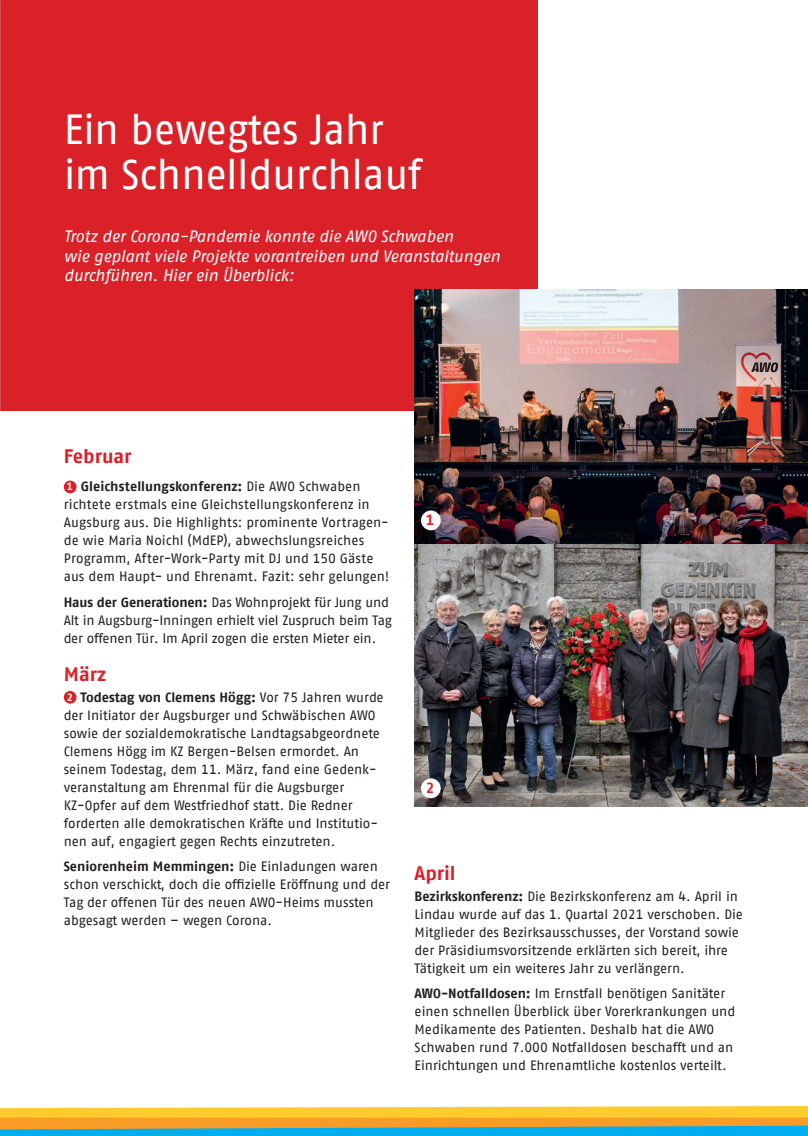
<style>
.page{position:relative;width:808px;height:1136px;background:#fff}
.page>*{position:absolute;margin:0;border:0;box-sizing:border-box;transform-origin:0 0}
.Head{font:42px/45px "AWO Fago Office";letter-spacing:-.01em;color:#fff}
.Zwischenhead{font:700 19.5px "AWO Fago Office";color:#da2128}
.Vorspann{font:italic 16.5px/19.5px "AWO Fago Office";letter-spacing:-.015em;color:#fff}
.Copy{font:700 14.85px "AWO Fago Office";color:#da2128}
.Copy-2{font:13.5px/18px "AWO Fago Office";color:#231f20}
.Copy-3{font:700 10.5px "AWO Fago Office";color:#fff}
.s1{font-weight:700}
</style>
<div class="page">
<div style="left:0;top:0;width:538px;height:410px;background:#da2128"></div>
<div style="left:0;top:1116px;width:808px;height:19px;background:#00aeef"></div>
<svg style="left:0;top:1106px;width:808px;height:24px;background:#e1b648"></svg>
<div style="left:64px;top:480px;width:13px;height:13px;background:#da2128;border-radius:50%"></div>
<div style="left:64px;top:690px;width:13px;height:13px;background:#da2128;border-radius:50%"></div>
<img style="left:415px;top:289px;width:392px;height:255px">
<div style="left:421px;top:510px;width:20px;height:20px;background:#fff;border-radius:50%"></div>
<hr style="left:807px;top:289px;width:1px;height:255px;background:#d1d2d4">
<img style="left:415px;top:544px;width:392px;height:262px">
<div style="left:421px;top:778px;width:20px;height:20px;background:#fff;border-radius:50%"></div>
<hr style="left:807px;top:544px;width:1px;height:262px;background:#d1d2d4">
<p class="Head" style="left:64px;top:106px;width:359px">Ein bewegtes Jahr im Schnelldurchlauf</p>
<p class="Vorspann" style="left:64px;top:227px;width:438px">Trotz der Corona-Pandemie konnte die AWO Schwaben<br>wie geplant viele Projekte vorantreiben und Veranstaltungen durchführen. Hier ein Überblick:</p>
<p class="Zwischenhead" style="left:64px;top:444px;width:69px">Februar</p>
<p class="Copy-3" style="left:67px;top:480px;width:8px">1</p>
<p class="Copy-2" style="left:64px;top:477px;width:327px;text-indent:17px"><span class="s1">Gleichstellungskonferenz:</span> Die AWO Schwaben richtete erstmals eine Gleichstellungskonferenz in Augsburg aus. Die Highlights: prominente Vortragen&shy;de wie Maria Noichl (MdEP), abwechslungsreiches Programm, After-Work-Party mit DJ und 150 Gäste aus dem Haupt- und Ehrenamt. Fazit: sehr gelungen!</p>
<p class="Copy-2" style="left:64px;top:593px;width:330px"><span class="s1">Haus der Generationen:</span> Das Wohnprojekt für Jung und<br>Alt in Augsburg-Inningen erhielt viel Zuspruch beim Tag der offenen Tür. Im April zogen die ersten Mieter ein.</p>
<p class="Zwischenhead" style="left:64px;top:662px;width:44px">März</p>
<p class="Copy-3" style="left:67px;top:690px;width:8px">2</p>
<p class="Copy-2" style="left:64px;top:687px;width:321px;text-indent:17px"><span class="s1">Todestag von Clemens Högg:</span> Vor 75 Jahren wurde der Initiator der Augsburger und Schwäbischen AWO sowie der sozialdemokratische Landtagsabgeordnete Clemens Högg im KZ Bergen-Belsen ermordet. An seinem Todestag, dem 11. März, fand eine Gedenk&shy;veranstaltung am Ehrenmal für die Augsburger KZ-Opfer auf dem Westfriedhof statt. Die Redner forderten alle demokratischen Kräfte und Institutio&shy;nen auf, engagiert gegen Rechts einzutreten.</p>
<p class="Copy-2" style="left:64px;top:857px;width:328px"><span class="s1">Seniorenheim Memmingen:</span> Die Einladungen waren schon verschickt, doch die offizielle Eröffnung und der Tag der offenen Tür des neuen AWO-Heims mussten abgesagt werden – wegen Corona.</p>
<p class="Copy" style="left:426px;top:511px;width:10px">1</p>
<p class="Copy" style="left:426px;top:779px;width:10px">2</p>
<p class="Zwischenhead" style="left:415px;top:861px;width:43px">April</p>
<p class="Copy-2" style="left:415px;top:886px;width:330px"><span class="s1">Bezirkskonferenz:</span> Die Bezirkskonferenz am 4. April in Lindau wurde auf das 1. Quartal 2021 verschoben. Die Mitglieder des Bezirksausschusses, der Vorstand sowie der Präsidiumsvorsitzende erklärten sich bereit, ihre Tätigkeit um ein weiteres Jahr zu verlängern.</p>
<p class="Copy-2" style="left:415px;top:984px;width:322px"><span class="s1">AWO-Notfalldosen:</span> Im Ernstfall benötigen Sanitäter einen schnellen Überblick über Vorerkrankungen und Medikamente des Patienten. Deshalb hat die AWO Schwaben rund 7.000 Notfalldosen beschafft und an Einrichtungen und Ehrenamtliche kostenlos verteilt.</p>
</div>
